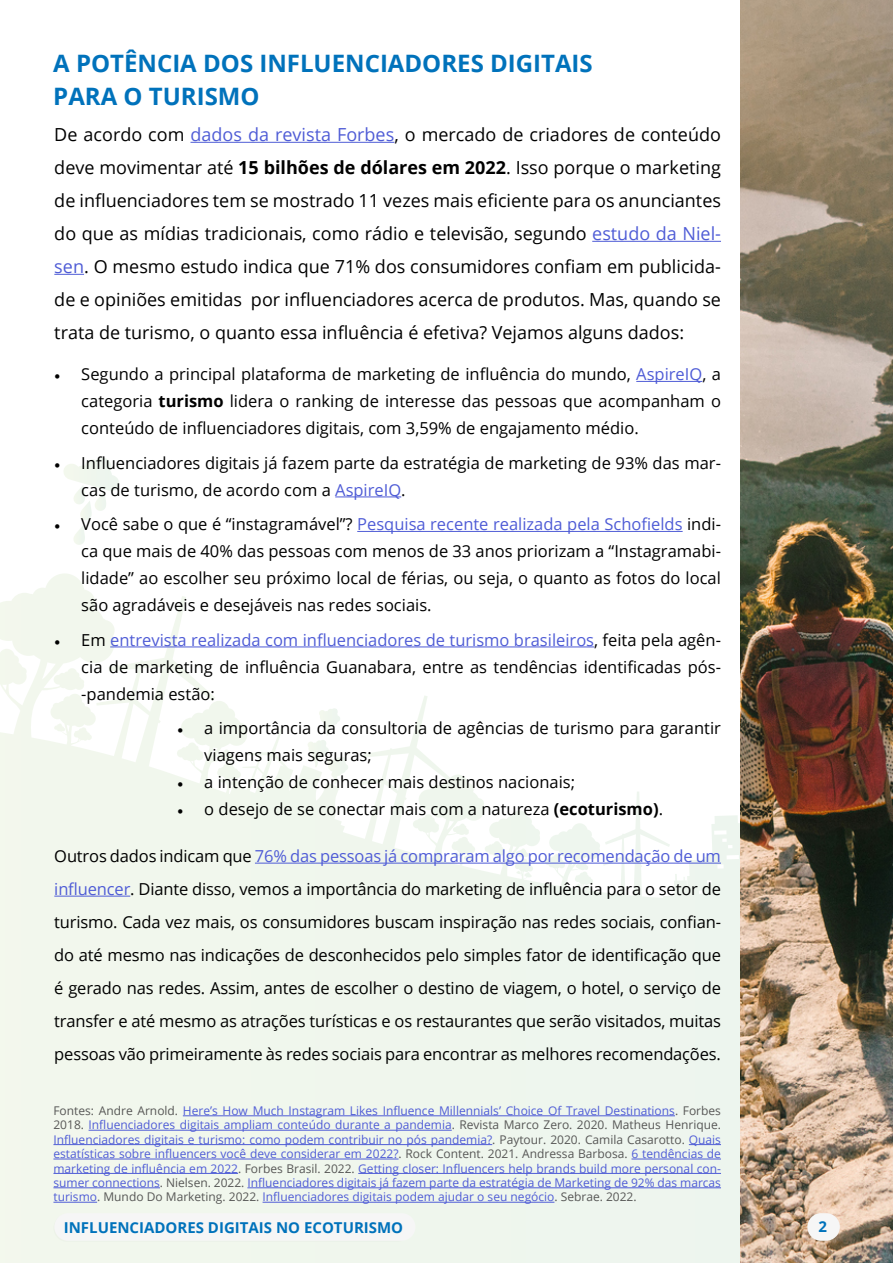
<style>
.page{position:relative;width:893px;height:1263px;background:#fff}
.page>*{position:absolute;margin:0;border:0;box-sizing:border-box;transform-origin:0 0}
.t1{font:700 24px/33px "Open Sans";color:#0072bb}
.t2{font:18px/33px "Open Sans";color:#000;text-align:justify}
.t3{font:16.5px/27px "Open Sans";color:#000;text-align:justify}
.t4{font:700 15px "Open Sans";color:#0072bb}
.t5{font:12px/14.4px "Open Sans";color:#4f5cd6;text-align:justify}
.s1{color:#4f5cd6}
.s2{font-weight:700}
.s3{font-family:"Minion Pro"}
.s4{color:#575756}
</style>
<div class="page">
<svg style="left:0;top:574px;width:740px;height:689px"></svg>
<svg style="left:64px;top:458px;width:55px;height:87px"></svg>
<svg style="left:307px;top:708px;width:42px;height:76px"></svg>
<hr style="left:190px;top:142px;width:204px;height:1px;background:#4f5cd6">
<hr style="left:592px;top:241px;width:129px;height:1px;background:#4f5cd6">
<hr style="left:54px;top:274px;width:30px;height:1px;background:#4f5cd6">
<hr style="left:255px;top:863px;width:466px;height:1px;background:#4f5cd6">
<hr style="left:54px;top:896px;width:76px;height:1px;background:#4f5cd6">
<hr style="left:636px;top:381px;width:66px;height:1px;background:#4f5cd6">
<hr style="left:335px;top:496px;width:66px;height:1px;background:#4f5cd6">
<hr style="left:357px;top:531px;width:326px;height:1px;background:#4f5cd6">
<hr style="left:110px;top:646px;width:484px;height:1px;background:#4f5cd6">
<img style="left:740px;top:0;width:153px;height:1263px">
<hr style="left:183px;top:1115px;width:492px;height:1px;background:#4f5cd6">
<hr style="left:89px;top:1130px;width:363px;height:1px;background:#4f5cd6">
<hr style="left:53px;top:1144px;width:439px;height:1px;background:#4f5cd6">
<hr style="left:689px;top:1144px;width:32px;height:1px;background:#4f5cd6">
<hr style="left:53px;top:1159px;width:346px;height:1px;background:#4f5cd6">
<hr style="left:631px;top:1159px;width:90px;height:1px;background:#4f5cd6">
<hr style="left:53px;top:1173px;width:185px;height:1px;background:#4f5cd6">
<hr style="left:358px;top:1173px;width:363px;height:1px;background:#4f5cd6">
<hr style="left:53px;top:1187px;width:107px;height:1px;background:#4f5cd6">
<hr style="left:247px;top:1187px;width:474px;height:1px;background:#4f5cd6">
<hr style="left:53px;top:1202px;width:44px;height:1px;background:#4f5cd6">
<hr style="left:263px;top:1202px;width:291px;height:1px;background:#4f5cd6">
<div style="left:807px;top:1213px;width:33px;height:28px;background:#f6f6f6;border-radius:14px"></div>
<div style="left:54px;top:1213px;width:361px;height:28px;background:#f6f6f6;border-radius:14px"></div>
<h1 class="t1" style="left:53px;top:47px;width:541px">A POTÊNCIA DOS INFLUENCIADORES DIGITAIS<br>PARA O TURISMO</h1>
<p class="t2" style="left:54px;top:117px;width:668px">De acordo com <span class="s1">dados da revista Forbes</span>, o mercado de criadores de conteúdo deve movimentar até <span class="s2">15 bilhões de dólares em 2022</span>. Isso porque o marketing de influenciadores tem se mostrado 11 vezes mais eficiente para os anunciantes do que as mídias tradicionais, como rádio e televisão, segundo <span class="s1">estudo da Niel&shy;sen</span>. O mesmo estudo indica que 71% dos consumidores confiam em publicida&shy;de e opiniões emitidas por influenciadores acerca de produtos. Mas, quando se trata de turismo, o quanto essa influência é efetiva? Vejamos alguns dados:</p>
<p class="t3" style="left:81px;top:360px;width:641px;text-indent:-27px"><span class="s3">•</span> Segundo a principal plataforma de marketing de influência do mundo, <span class="s1">AspireIQ</span>, a categoria <span class="s2">turismo</span> lidera o ranking de interesse das pessoas que acompanham o conteúdo de influenciadores digitais, com 3,59% de engajamento médio.</p>
<p class="t3" style="left:81px;top:449px;width:641px;text-indent:-27px"><span class="s3">•</span> Influenciadores digitais já fazem parte da estratégia de marketing de 93% das mar&shy;cas de turismo, de acordo com a <span class="s1">AspireIQ</span>.</p>
<p class="t3" style="left:81px;top:510px;width:641px;text-indent:-27px"><span class="s3">•</span> Você sabe o que é “instagramável”? <span class="s1">Pesquisa recente realizada pela Schofields</span> indi&shy;ca que mais de 40% das pessoas com menos de 33 anos priorizam a “Instagramabi&shy;lidade” ao escolher seu próximo local de férias, ou seja, o quanto as fotos do local são agradáveis e desejáveis nas redes sociais.</p>
<p class="t3" style="left:81px;top:626px;width:641px;text-indent:-27px"><span class="s3">•</span> Em <span class="s1">entrevista realizada com influenciadores de turismo brasileiros</span>, feita pela agên&shy;cia de marketing de influência Guanabara, entre as tendências identificadas pós--pandemia estão:</p>
<p class="t3" style="left:204px;top:714px;width:518px;text-indent:-27px"><span class="s3">•</span> a importância da consultoria de agências de turismo para garantir viagens mais seguras;</p>
<p class="t3" style="left:177px;top:768px;width:399px"><span class="s3">•</span> a intenção de conhecer mais destinos nacionais;</p>
<p class="t3" style="left:177px;top:795px;width:487px"><span class="s3">•</span> o desejo de se conectar mais com a natureza <span class="s2">(ecoturismo)</span>.</p>
<p class="t3" style="left:54px;top:839px;width:668px;line-height:33px">Outros dados indicam que <span class="s1">76% das pessoas já compraram algo por recomendação de um influencer</span>. Diante disso, vemos a importância do marketing de influência para o setor de turismo. Cada vez mais, os consumidores buscam inspiração nas redes sociais, confian&shy;do até mesmo nas indicações de desconhecidos pelo simples fator de identificação que é gerado nas redes. Assim, antes de escolher o destino de viagem, o hotel, o serviço de transfer e até mesmo as atrações turísticas e os restaurantes que serão visitados, muitas pessoas vão primeiramente às redes sociais para encontrar as melhores recomendações.</p>
<p class="t5" style="left:53px;top:1103px;width:669px"><span class="s4">Fontes: Andre Arnold.</span> Here’s How Much Instagram Likes Influence Millennials’ Choice Of Travel Destinations<span class="s4">. Forbes 2018.</span> Influenciadores digitais ampliam conteúdo durante a pandemia<span class="s4">. Revista Marco Zero. 2020. Matheus Henrique.<br></span>Influenciadores digitais e turismo: como podem contribuir no pós pandemia?<span class="s4">. Paytour. 2020. Camila Casarotto.</span> Quais estatísticas sobre influencers você deve considerar em 2022?<span class="s4">. Rock Content. 2021. Andressa Barbosa.</span> 6 tendências de marketing de influência em 2022<span class="s4">. Forbes Brasil. 2022.</span> Getting closer: Influencers help brands build more personal con&shy;sumer connections<span class="s4">. Nielsen. 2022.</span> Influenciadores digitais já fazem parte da estratégia de Marketing de 92% das marcas turismo<span class="s4">. Mundo Do Marketing. 2022.</span> Influenciadores digitais podem ajudar o seu negócio<span class="s4">. Sebrae. 2022.</span></p>
<p class="t4" style="left:64px;top:1216px;width:341px">INFLUENCIADORES DIGITAIS NO ECOTURISMO</p>
<p class="t4" style="left:818px;top:1215px;width:10px">2</p>
</div>
